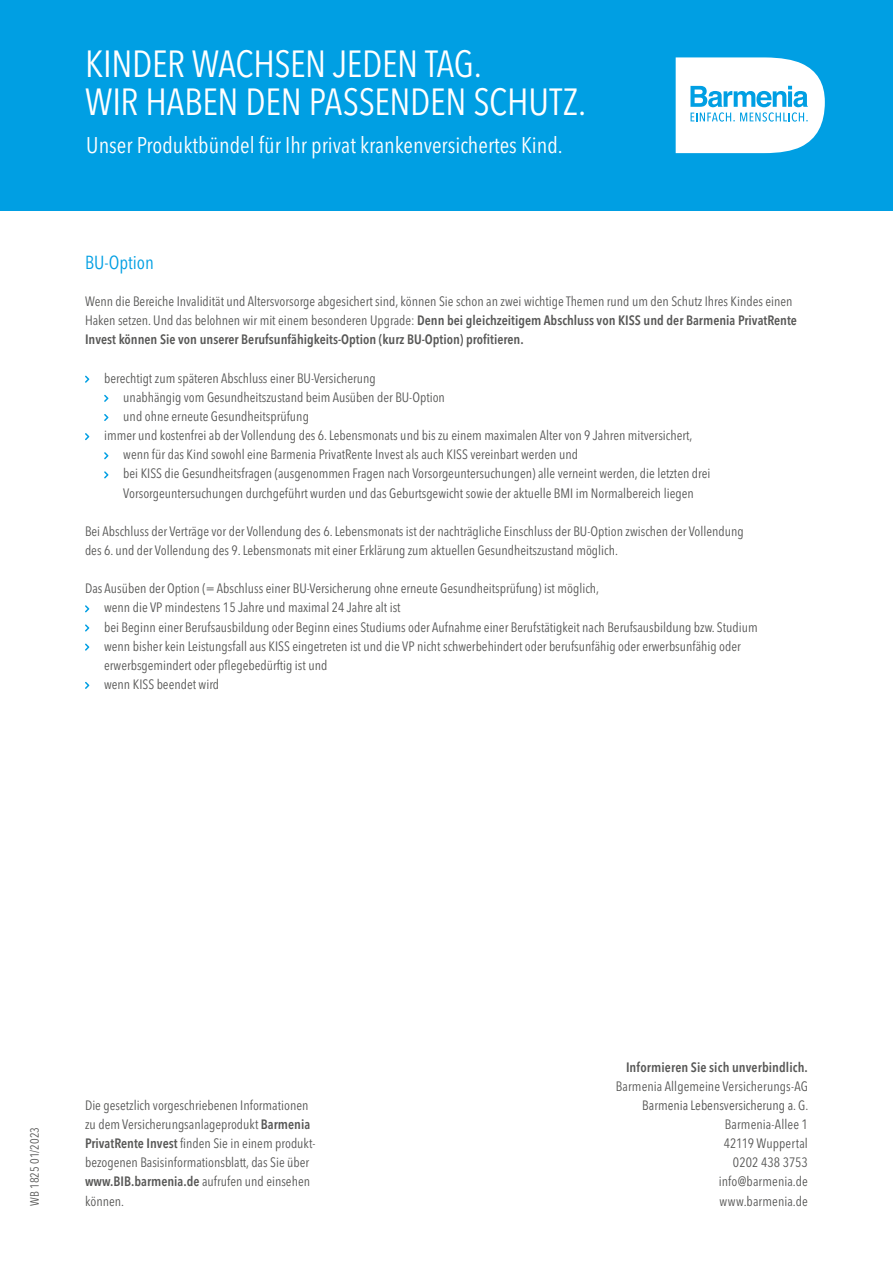
<style>
.page{position:relative;width:893px;height:1263px;background:#fff}
.page>*{position:absolute;margin:0;border:0;box-sizing:border-box;transform-origin:0 0}
.t1{font:condensed 37.5px/38.2px "Avenir Next LT Pro";letter-spacing:-.01em;color:#fff}
.t2{font:condensed 22.5px "Avenir Next LT Pro";color:#fff}
.t3{font:condensed 18.75px "Avenir Next LT Pro";color:#009fe3}
.t4{font:condensed 13.5px/19.2px "Avenir Next LT Pro";color:#575756}
.t5{font:600 condensed 13.5px "Avenir Next LT Pro";letter-spacing:.005em;color:#575756}
.t6{font:13.5px "Avenir Next Condensed";color:#575756}
.t7{font:condensed 12px "Avenir Next LT Pro";color:#575756}
.s1{font-weight:600}
</style>
<div class="page">
<div style="left:0;top:0;width:893px;height:210px;background:#009fe3"></div>
<svg style="left:676px;top:57px;width:149px;height:96px;background:#d1edf9"></svg>
<svg style="left:85px;top:376px;width:4px;height:7px"></svg>
<svg style="left:104px;top:395px;width:4px;height:7px"></svg>
<svg style="left:104px;top:414px;width:4px;height:7px"></svg>
<svg style="left:85px;top:433px;width:4px;height:7px"></svg>
<svg style="left:104px;top:452px;width:4px;height:7px"></svg>
<svg style="left:104px;top:471px;width:4px;height:7px"></svg>
<svg style="left:85px;top:605px;width:4px;height:7px"></svg>
<svg style="left:85px;top:624px;width:4px;height:7px"></svg>
<svg style="left:85px;top:643px;width:4px;height:8px"></svg>
<svg style="left:85px;top:682px;width:4px;height:7px"></svg>
<h1 class="t1" style="left:85px;top:44px;width:503px">KINDER WACHSEN JEDEN TAG.<br>WIR HABEN DEN PASSENDEN SCHUTZ.</h1>
<h2 class="t2" style="left:86px;top:132px;width:478px">Unser Produktbündel für Ihr privat krankenversichertes Kind.</h2>
<h3 class="t3" style="left:85px;top:251px;width:70px">BU-Option</h3>
<p class="t4" style="left:85px;top:292px;width:713px">Wenn die Bereiche Invalidität und Altersvorsorge abgesichert sind, können Sie schon an zwei wichtige Themen rund um den Schutz Ihres Kindes einen<br>Haken setzen. Und das belohnen wir mit einem besonderen Upgrade: <span class="s1">Denn bei gleichzeitigem Abschluss von KISS und der Barmenia PrivatRente<br>Invest können Sie von unserer Berufsunfähigkeits-Option (kurz BU-Option) profitieren.</span></p>
<p class="t4" style="left:104px;top:368px;width:273px">berechtigt zum späteren Abschluss einer BU-Versicherung</p>
<p class="t4" style="left:123px;top:387px;width:323px">unabhängig vom Gesundheitszustand beim Ausüben der BU-Option</p>
<p class="t4" style="left:123px;top:407px;width:187px">und ohne erneute Gesundheitsprüfung</p>
<p class="t4" style="left:104px;top:426px;width:590px">immer und kostenfrei ab der Vollendung des 6. Lebensmonats und bis zu einem maximalen Alter von 9 Jahren mitversichert,</p>
<p class="t4" style="left:123px;top:445px;width:456px">wenn für das Kind sowohl eine Barmenia PrivatRente Invest als auch KISS vereinbart werden und</p>
<p class="t4" style="left:123px;top:464px;width:589px">bei KISS die Gesundheitsfragen (ausgenommen Fragen nach Vorsorgeuntersuchungen) alle verneint werden, die letzten drei</p>
<p class="t4" style="left:123px;top:483px;width:572px">Vorsorgeuntersuchungen durchgeführt wurden und das Geburtsgewicht sowie der aktuelle BMI im Normalbereich liegen</p>
<p class="t4" style="left:85px;top:521px;width:660px">Bei Abschluss der Verträge vor der Vollendung des 6. Lebensmonats ist der nachträgliche Einschluss der BU-Option zwischen der Vollendung des 6. und der Vollendung des 9. Lebensmonats mit einer Erklärung zum aktuellen Gesundheitszustand möglich.</p>
<p class="t4" style="left:104px;top:579px;width:655px;text-indent:-19px">Das Ausüben der Option (= Abschluss einer BU-Versicherung ohne erneute Gesundheitsprüfung) ist möglich,<br>wenn die VP mindestens 15 Jahre und maximal 24 Jahre alt ist<br>bei Beginn einer Berufsausbildung oder Beginn eines Studiums oder Aufnahme einer Berufstätigkeit nach Berufsausbildung bzw. Studium wenn bisher kein Leistungsfall aus KISS eingetreten ist und die VP nicht schwerbehindert oder berufsunfähig oder erwerbsunfähig oder erwerbsgemindert oder pflegebedürftig ist und<br>wenn KISS beendet wird</p>
<p class="t7" style="left:27px;top:1205px;width:80px;rotate:-90deg">WB 1825 01/2023</p>
<p class="t4" style="left:85px;top:1095px;width:231px">Die gesetzlich vorgeschriebenen Informationen zu dem Versicherungsanlageprodukt <span class="s1">Barmenia PrivatRente Invest</span> finden Sie in einem produkt&shy;bezogenen Basisinformationsblatt, das Sie über <span class="s1">www.BIB.barmenia.de</span> aufrufen und einsehen können.</p>
<p class="t5" style="left:626px;top:1059px;width:183px">Informieren Sie sich unverbindlich.</p>
<p class="t4" style="left:616px;top:1076px;width:194px">Barmenia Allgemeine Versicherungs-AG</p>
<p class="t6" style="left:642px;top:1093px;width:168px">Barmenia Lebensversicherung a. G.</p>
<p class="t4" style="left:719px;top:1115px;width:91px;text-align:right">Barmenia-Allee 1<br>42119 Wuppertal<br>0202 438 3753 info@barmenia.de</p>
<p class="t4" style="left:720px;top:1191px;width:90px">www.barmenia.de</p>
</div>
